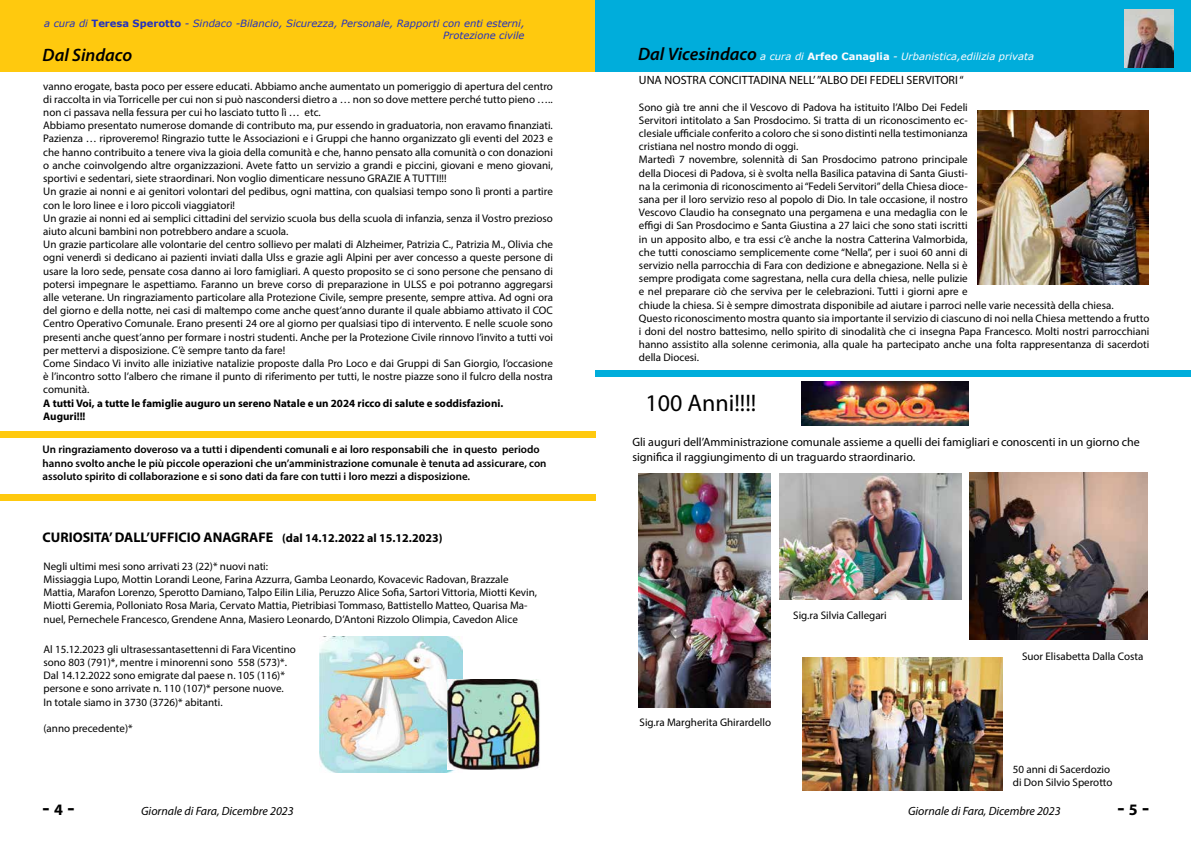
<style>
.page{position:relative;width:1191px;height:842px;background:#fff}
.page>*{position:absolute;margin:0;border:0;box-sizing:border-box;transform-origin:0 0}
.t1{font:24px "Myriad Pro";color:#000}
.t2{font:700 22px "Myriad Pro";color:#000}
.t3{font:italic 600 18px "Myriad Pro";color:#000}
.t4{font:700 14px "Myriad Pro";color:#000}
.t5{font:12px/14.4px "Myriad Pro";color:#000}
.t6{font:italic 12px "Myriad Pro";color:#000}
.t7{font:11px/13.2px "Myriad Pro";color:#000}
.t8{font:600 11px/13.2px "Myriad Pro";color:#000}
.t9{font:700 11px/13.2px "Myriad Pro";color:#000}
.t10{font:italic 10px/12px "Verdana";color:#2532be;text-align:right}
.t11{font:italic 10px "Verdana";color:#fffcff}
.s1{font-weight:700;font-style:normal}
.s2{font-size:12px}
.s3{font-family:"Myriad Pro";font-weight:600;font-size:18px;color:#000}
.s4{font-size:16px}
</style>
<div class="page">
<div style="left:0;top:0;width:595px;height:71px;background:#ffc90e"></div>
<img style="left:779px;top:473px;width:182px;height:127px">
<img style="left:977px;top:111px;width:171px;height:174px">
<div style="left:595px;top:0;width:596px;height:71px;background:#00addb"></div>
<img style="left:1124px;top:10px;width:49px;height:58px">
<div style="left:595px;top:371px;width:596px;height:6px;background:#00addb"></div>
<img style="left:639px;top:473px;width:131px;height:234px">
<img style="left:969px;top:472px;width:178px;height:167px">
<img style="left:801px;top:382px;width:167px;height:43px">
<div style="left:0;top:495px;width:595px;height:6px;background:#ffc90e"></div>
<div style="left:0;top:431px;width:595px;height:6px;background:#ffc90e"></div>
<img style="left:802px;top:658px;width:200px;height:133px">
<img style="left:320px;top:636px;width:142px;height:136px">
<img style="left:447px;top:680px;width:93px;height:89px">
<p class="t10" style="left:44px;top:17px;width:482px">a cura di <span class="s1">Teresa Sperotto</span> - Sindaco -Bilancio, Sicurezza, Personale, Rapporti con enti esterni,<br>Protezione civile</p>
<h3 class="t3" style="left:43px;top:43px;width:91px">Dal Sindaco</h3>
<p class="t7" style="left:43px;top:79px;width:511px">vanno erogate, basta poco per essere educati. Abbiamo anche aumentato un pomeriggio di apertura del centro di raccolta in via Torricelle per cui non si può nascondersi dietro a … non so dove mettere perché tutto pieno ….. non ci passava nella fessura per cui ho lasciato tutto lì … etc.<br>Abbiamo presentato numerose domande di contributo ma, pur essendo in graduatoria, non eravamo finanziati.<br>Pazienza … riproveremo! Ringrazio tutte le Associazioni e i Gruppi che hanno organizzato gli eventi del 2023 e che hanno contribuito a tenere viva la gioia della comunità e che, hanno pensato alla comunità o con donazioni o anche coinvolgendo altre organizzazioni. Avete fatto un servizio a grandi e piccini, giovani e meno giovani, sportivi e sedentari, siete straordinari. Non voglio dimenticare nessuno GRAZIE A TUTTI!!!<br>Un grazie ai nonni e ai genitori volontari del pedibus, ogni mattina, con qualsiasi tempo sono lì pronti a partire con le loro linee e i loro piccoli viaggiatori!<br>Un grazie ai nonni ed ai semplici cittadini del servizio scuola bus della scuola di infanzia, senza il Vostro prezioso aiuto alcuni bambini non potrebbero andare a scuola.<br>Un grazie particolare alle volontarie del centro sollievo per malati di Alzheimer, Patrizia C., Patrizia M., Olivia che ogni venerdì si dedicano ai pazienti inviati dalla Ulss e grazie agli Alpini per aver concesso a queste persone di usare la loro sede, pensate cosa danno ai loro famigliari. A questo proposito se ci sono persone che pensano di potersi impegnare le aspettiamo. Faranno un breve corso di preparazione in ULSS e poi potranno aggregarsi alle veterane. Un ringraziamento particolare alla Protezione Civile, sempre presente, sempre attiva. Ad ogni ora del giorno e della notte, nei casi di maltempo come anche quest’anno durante il quale abbiamo attivato il COC Centro Operativo Comunale. Erano presenti 24 ore al giorno per qualsiasi tipo di intervento. E nelle scuole sono presenti anche quest’anno per formare i nostri studenti. Anche per la Protezione Civile rinnovo l’invito a tutti voi per mettervi a disposizione. C’è sempre tanto da fare!<br>Come Sindaco Vi invito alle iniziative natalizie proposte dalla Pro Loco e dai Gruppi di San Giorgio, l’occasione è l’incontro sotto l’albero che rimane il punto di riferimento per tutti, le nostre piazze sono il fulcro della nostra comunità.</p>
<p class="t9" style="left:43px;top:396px;width:461px">A tutti Voi, a tutte le famiglie auguro un sereno Natale e un 2024 ricco di salute e soddisfazioni.<br>Auguri!!!</p>
<p class="t8" style="left:43px;top:443px;width:505px">Un ringraziamento doveroso va a tutti i dipendenti comunali e ai loro responsabili che in questo periodo hanno svolto anche le più piccole operazioni che un’amministrazione comunale è tenuta ad assicurare, con assoluto spirito di collaborazione e si sono dati da fare con tutti i loro mezzi a disposizione.</p>
<p class="t4" style="left:43px;top:528px;width:401px">CURIOSITA’ DALL’UFFICIO ANAGRAFE <span class="s2">(dal 14.12.2022 al 15.12.2023)</span></p>
<p class="t7" style="left:43px;top:559px;width:495px">Negli ultimi mesi sono arrivati 23 (22)* nuovi nati:<br>Missiaggia Lupo, Mottin Lorandi Leone, Farina Azzurra, Gamba Leonardo, Kovacevic Radovan, Brazzale Mattia, Marafon Lorenzo, Sperotto Damiano, Talpo Eilin Lilia, Peruzzo Alice Sofia, Sartori Vittoria, Miotti Kevin, Miotti Geremia, Polloniato Rosa Maria, Cervato Mattia, Pietribiasi Tommaso, Battistello Matteo, Quarisa Ma&shy;nuel, Pernechele Francesco, Grendene Anna, Masiero Leonardo, D’Antoni Rizzolo Olimpia, Cavedon Alice</p>
<p class="t7" style="left:43px;top:642px;width:254px">Al 15.12.2023 gli ultrasessantasettenni di Fara Vicentino sono 803 (791)*, mentre i minorenni sono 558 (573)*.<br>Dal 14.12.2022 sono emigrate dal paese n. 105 (116)* persone e sono arrivate n. 110 (107)* persone nuove.<br>In totale siamo in 3730 (3726)* abitanti.</p>
<p class="t7" style="left:43px;top:721px;width:91px">(anno precedente)*</p>
<p class="t11" style="left:638px;top:50px;width:397px"><span class="s3">Dal Vicesindaco</span> a cura di <span class="s1">Arfeo Canaglia</span> - Urbanistica,edilizia privata</p>
<p class="t5" style="left:639px;top:73px;width:326px">UNA NOSTRA CONCITTADINA NELL’ ”ALBO DEI FEDELI SERVITORI “</p>
<p class="t7" style="left:639px;top:100px;width:512px">Sono già tre anni che il Vescovo di Padova ha istituito l’Albo Dei Fedeli<br>Servitori intitolato a San Prosdocimo. Si tratta di un riconoscimento ec-<br>clesiale ufficiale conferito a coloro che si sono distinti nella testimonianza<br>cristiana nel nostro mondo di oggi.<br>Martedì 7 novembre, solennità di San Prosdocimo patrono principale<br>della Diocesi di Padova, si è svolta nella Basilica patavina di Santa Giusti-<br>na la cerimonia di riconoscimento ai “Fedeli Servitori” della Chiesa dioce-<br>sana per il loro servizio reso al popolo di Dio. In tale occasione, il nostro<br>Vescovo Claudio ha consegnato una pergamena e una medaglia con le<br>effigi di San Prosdocimo e Santa Giustina a 27 laici che sono stati iscritti<br>in un apposito albo, e tra essi c’è anche la nostra Catterina Valmorbida,<br>che tutti conosciamo semplicemente come “Nella”, per i suoi 60 anni di<br>servizio nella parrocchia di Fara con dedizione e abnegazione. Nella si è<br>sempre prodigata come sagrestana, nella cura della chiesa, nelle pulizie<br>e nel preparare ciò che serviva per le celebrazioni. Tutti i giorni apre e<br>chiude la chiesa. Si è sempre dimostrata disponibile ad aiutare i parroci nelle varie necessità della chiesa.<br>Questo riconoscimento mostra quanto sia importante il servizio di ciascuno di noi nella Chiesa mettendo a frutto i doni del nostro battesimo, nello spirito di sinodalità che ci insegna Papa Francesco. Molti nostri parrocchiani hanno assistito alla solenne cerimonia, alla quale ha partecipato anche una folta rappresentanza di sacerdoti della Diocesi.</p>
<h1 class="t1" style="left:645px;top:388px;width:112px">100 Anni!!!!</h1>
<p class="t5" style="left:632px;top:435px;width:509px">Gli auguri dell’Amministrazione comunale assieme a quelli dei famigliari e conoscenti in un giorno che significa il raggiungimento di un traguardo straordinario.</p>
<p class="t7" style="left:793px;top:608px;width:95px">Sig.ra Silvia Callegari</p>
<p class="t7" style="left:639px;top:716px;width:133px">Sig.ra Margherita Ghirardello</p>
<p class="t7" style="left:1022px;top:649px;width:123px">Suor Elisabetta Dalla Costa</p>
<p class="t7" style="left:1012px;top:763px;width:101px">50 anni di Sacerdozio di Don Silvio Sperotto</p>
<h2 class="t2" style="left:43px;top:793px;width:33px">- <span class="s4">4</span> -</h2>
<p class="t6" style="left:141px;top:804px;width:154px">Giornale di Fara, Dicembre 2023</p>
<p class="t6" style="left:908px;top:804px;width:154px">Giornale di Fara, Dicembre 2023</p>
<h2 class="t2" style="left:1117px;top:793px;width:33px">- <span class="s4">5</span> -</h2>
</div>
